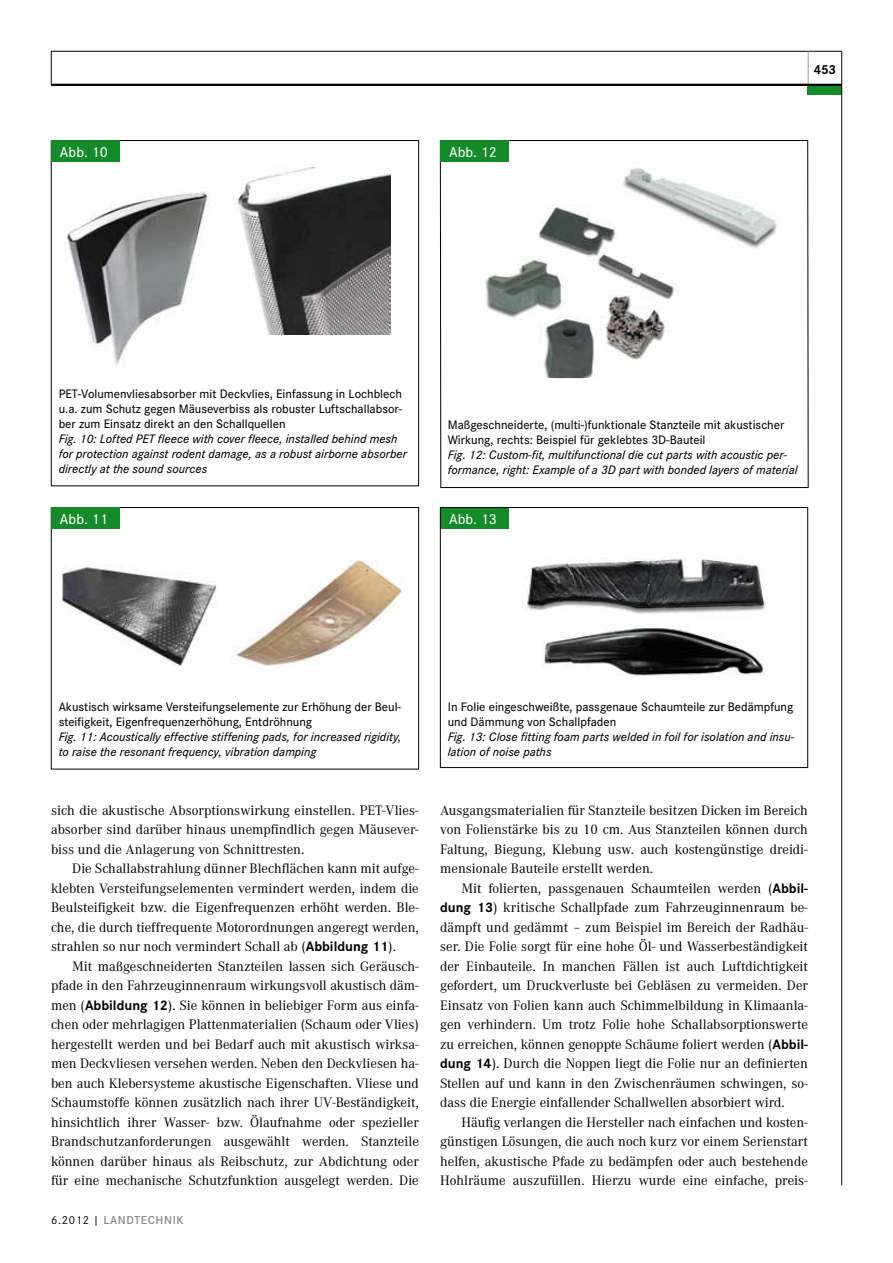
<style>
.page{position:relative;width:893px;height:1263px;background:#fff}
.page>*{position:absolute;margin:0;border:0;box-sizing:border-box;transform-origin:0 0}
.t1{font:500 15px "Corporate S";color:#fff}
.t2{font:14.25px/19.5px "Corporate A";color:#000;text-align:justify}
.t3{font:700 13.5px "Corporate S";color:#000}
.t4{font:italic 500 12.75px/15px "Corporate S";color:#000}
.t5{font:500 12.75px/15px "Corporate S";color:#000}
.t6{font:600 12px "Corporate S";letter-spacing:.05em;color:#87888a}
.s1{font-family:"Corporate S";font-weight:700}
.s2{font-weight:400;color:#000}
</style>
<div class="page">
<hr style="left:51px;top:51px;width:1px;height:34px;background:#000">
<hr style="left:51px;top:51px;width:791px;height:1px;background:#000">
<hr style="left:808px;top:51px;width:1px;height:34px;background:#9c9e9f">
<div style="left:808px;top:85px;width:34px;height:10px;background:#148b29"></div>
<hr style="left:841px;top:51px;width:1px;height:1134px;background:#000">
<hr style="left:51px;top:84px;width:791px;height:2px;background:#000">
<div style="left:51px;top:140px;width:368px;height:346px;border:1px solid #000"></div>
<img style="left:65px;top:192px;width:146px;height:173px">
<div style="left:51px;top:141px;width:68px;height:21px;background:#148b29"></div>
<img style="left:237px;top:167px;width:153px;height:168px">
<div style="left:51px;top:507px;width:368px;height:262px;border:1px solid #000"></div>
<img style="left:62px;top:565px;width:155px;height:100px">
<div style="left:51px;top:508px;width:68px;height:21px;background:#148b29"></div>
<img style="left:236px;top:560px;width:166px;height:106px">
<svg style="left:440px;top:140px;width:369px;height:348px"></svg>
<svg style="left:443px;top:165px;width:244px;height:213px"></svg>
<img style="left:471px;top:203px;width:209px;height:175px">
<div style="left:441px;top:141px;width:68px;height:21px;background:#148b29"></div>
<img style="left:526px;top:558px;width:239px;height:56px">
<div style="left:441px;top:507px;width:68px;height:22px;background:#148b29"></div>
<div style="left:440px;top:507px;width:368px;height:261px;border:1px solid #000"></div>
<img style="left:542px;top:627px;width:222px;height:49px">
<p class="t1" style="left:60px;top:143px;width:49px">Abb. 10</p>
<p class="t1" style="left:449px;top:143px;width:49px">Abb. 12</p>
<p class="t3" style="left:814px;top:61px;width:24px">453</p>
<p class="t5" style="left:59px;top:387px;width:345px;text-align:justify">PET-Volumenvliesabsorber mit Deckvlies, Einfassung in Lochblech u.a. zum Schutz gegen Mäuseverbiss als robuster Luftschallabsor&shy;ber zum Einsatz direkt an den Schallquellen</p>
<p class="t4" style="left:59px;top:432px;width:350px">Fig. 10: Lofted PET fleece with cover fleece, installed behind mesh for protection against rodent damage, as a robust airborne absorber directly at the sound sources</p>
<p class="t1" style="left:60px;top:510px;width:49px">Abb. 11</p>
<p class="t5" style="left:448px;top:417px;width:338px">Maßgeschneiderte, (multi-)funktionale Stanzteile mit akustischer<br>Wirkung, rechts: Beispiel für geklebtes 3D-Bauteil</p>
<p class="t4" style="left:448px;top:447px;width:351px">Fig. 12: Custom-fit, multifunctional die cut parts with acoustic per&shy;formance, right: Example of a 3D part with bonded layers of material</p>
<p class="t1" style="left:449px;top:510px;width:49px">Abb. 13</p>
<p class="t5" style="left:59px;top:699px;width:344px">Akustisch wirksame Versteifungselemente zur Erhöhung der Beul&shy;steifigkeit, Eigenfrequenzerhöhung, Entdröhnung</p>
<p class="t4" style="left:59px;top:729px;width:344px">Fig. 11: Acoustically effective stiffening pads, for increased rigidity, to raise the resonant frequency, vibration damping</p>
<p class="t2" style="left:51px;top:801px;width:369px">sich die akustische Absorptionswirkung einstellen. PET-Vlies&shy;absorber sind darüber hinaus unempfindlich gegen Mäusever&shy;biss und die Anlagerung von Schnittresten.</p>
<p class="t2" style="left:51px;top:859px;width:369px;text-indent:21px">Die Schallabstrahlung dünner Blechflächen kann mit aufge&shy;klebten Versteifungselementen vermindert werden, indem die Beulsteifigkeit bzw. die Eigenfrequenzen erhöht werden. Ble&shy;che, die durch tieffrequente Motorordnungen angeregt werden, strahlen so nur noch vermindert Schall ab (<span class="s1">Abbildung 11</span>).</p>
<p class="t2" style="left:51px;top:957px;width:369px;text-indent:21px">Mit maßgeschneiderten Stanzteilen lassen sich Geräusch&shy;pfade in den Fahrzeuginnenraum wirkungsvoll akustisch däm&shy;men (<span class="s1">Abbildung 12</span>). Sie können in beliebiger Form aus einfa&shy;chen oder mehrlagigen Plattenmaterialien (Schaum oder Vlies) hergestellt werden und bei Bedarf auch mit akustisch wirksa&shy;men Deckvliesen versehen werden. Neben den Deckvliesen ha&shy;ben auch Klebersysteme akustische Eigenschaften. Vliese und Schaumstoffe können zusätzlich nach ihrer UV-Beständigkeit, hinsichtlich ihrer Wasser- bzw. Ölaufnahme oder spezieller Brandschutzanforderungen ausgewählt werden. Stanzteile können darüber hinaus als Reibschutz, zur Abdichtung oder für eine mechanische Schutzfunktion ausgelegt werden. Die</p>
<p class="t6" style="left:51px;top:1213px;width:134px"><span class="s2">6.2012 |</span> LANDTECHNIK</p>
<p class="t5" style="left:448px;top:699px;width:347px">In Folie eingeschweißte, passgenaue Schaumteile zur Bedämpfung und Dämmung von Schallpfaden</p>
<p class="t4" style="left:448px;top:729px;width:348px">Fig. 13: Close fitting foam parts welded in foil for isolation and insu&shy;lation of noise paths</p>
<p class="t2" style="left:440px;top:801px;width:369px">Ausgangsmaterialien für Stanzteile besitzen Dicken im Bereich von Folienstärke bis zu 10 cm. Aus Stanzteilen können durch Faltung, Biegung, Klebung usw. auch kostengünstige dreidi&shy;mensionale Bauteile erstellt werden.</p>
<p class="t2" style="left:440px;top:879px;width:369px;text-indent:21px">Mit folierten, passgenauen Schaumteilen werden (<span class="s1">Abbil&shy;dung 13</span>) kritische Schallpfade zum Fahrzeuginnenraum be&shy;dämpft und gedämmt – zum Beispiel im Bereich der Radhäu&shy;ser. Die Folie sorgt für eine hohe Öl- und Wasserbeständigkeit der Einbauteile. In manchen Fällen ist auch Luftdichtigkeit gefordert, um Druckverluste bei Gebläsen zu vermeiden. Der Einsatz von Folien kann auch Schimmelbildung in Klimaanla&shy;gen verhindern. Um trotz Folie hohe Schallabsorptionswerte zu erreichen, können genoppte Schäume foliert werden (<span class="s1">Abbil&shy;dung 14</span>). Durch die Noppen liegt die Folie nur an definierten Stellen auf und kann in den Zwischenräumen schwingen, so&shy;dass die Energie einfallender Schallwellen absorbiert wird.</p>
<p class="t2" style="left:440px;top:1112px;width:369px;text-indent:21px">Häufig verlangen die Hersteller nach einfachen und kosten&shy;günstigen Lösungen, die auch noch kurz vor einem Serienstart helfen, akustische Pfade zu bedämpfen oder auch bestehende Hohlräume auszufüllen. Hierzu wurde eine einfache, preis-</p>
</div>
